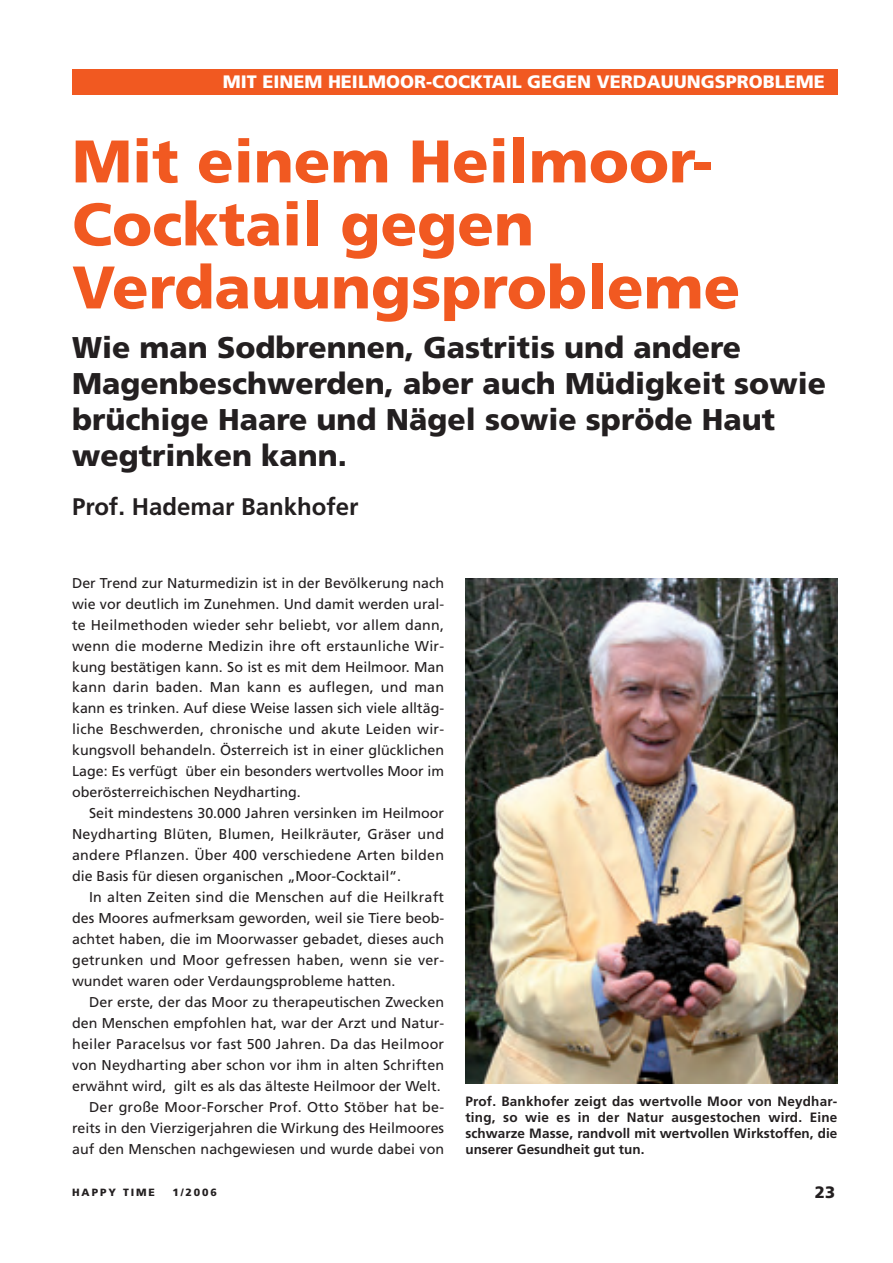
<style>
.page{position:relative;width:893px;height:1263px;background:#fff}
.page>*{position:absolute;margin:0;border:0;box-sizing:border-box;transform-origin:0 0}
.t1{font:900 60px/63px "Frutiger";color:#f15921}
.t2{font:900 30px/36px "Frutiger";color:#231f20}
.t3{font:700 24px "Frutiger";color:#231f20}
.t4{font:900 18px "Frutiger";color:#fff}
.t5{font:900 16.5px "Frutiger";color:#231f20}
.t6{font:14.25px/21px "Frutiger";color:#231f20;text-align:justify}
.t7{font:700 13.5px/16.2px "Frutiger";color:#231f20;text-align:justify}
.t8{font:900 10.5px "Frutiger";letter-spacing:.185em;color:#231f20}
</style>
<div class="page">
<div style="left:72px;top:69px;width:765px;height:26px;background:#f15921"></div>
<img style="left:465px;top:579px;width:372px;height:505px">
<p class="t4" style="left:223px;top:75px;width:603px">MIT EINEM HEILMOOR-COCKTAIL GEGEN VERDAUUNGSPROBLEME</p>
<h1 class="t1" style="left:72px;top:135px;width:670px">Mit einem Heilmoor-<br>Cocktail gegen<br>Verdauungsprobleme</h1>
<h2 class="t2" style="left:72px;top:332px;width:755px">Wie man Sodbrennen, Gastritis und andere Magenbeschwerden, aber auch Müdigkeit sowie brüchige Haare und Nägel sowie spröde Haut wegtrinken kann.</h2>
<h3 class="t3" style="left:72px;top:497px;width:288px">Prof. Hademar Bankhofer</h3>
<p class="t6" style="left:72px;top:573px;width:374px">Der Trend zur Naturmedizin ist in der Bevölkerung nach wie vor deutlich im Zunehmen. Und damit werden ural&shy;te Heilmethoden wieder sehr beliebt, vor allem dann, wenn die moderne Medizin ihre oft erstaunliche Wir&shy;kung bestätigen kann. So ist es mit dem Heilmoor. Man kann darin baden. Man kann es auflegen, und man kann es trinken. Auf diese Weise lassen sich viele alltäg&shy;liche Beschwerden, chronische und akute Leiden wir&shy;kungsvoll behandeln. Österreich ist in einer glücklichen Lage: Es verfügt über ein besonders wertvolles Moor im oberösterreichischen Neydharting.</p>
<p class="t6" style="left:72px;top:804px;width:374px;text-indent:17px">Seit mindestens 30.000 Jahren versinken im Heilmoor Neydharting Blüten, Blumen, Heilkräuter, Gräser und andere Pflanzen. Über 400 verschiedene Arten bilden die Basis für diesen organischen „Moor-Cocktail“.</p>
<p class="t6" style="left:72px;top:888px;width:374px;text-indent:17px">In alten Zeiten sind die Menschen auf die Heilkraft des Moores aufmerksam geworden, weil sie Tiere beob&shy;achtet haben, die im Moorwasser gebadet, dieses auch getrunken und Moor gefressen haben, wenn sie ver&shy;wundet waren oder Verdaungsprobleme hatten.</p>
<p class="t6" style="left:72px;top:992px;width:374px;text-align:right">Der erste, der das Moor zu therapeutischen Zwecken den Menschen empfohlen hat, war der Arzt und Natur&shy;heiler Paracelsus vor fast 500 Jahren. Da das Heilmoor von Neydharting aber schon vor ihm in alten Schriften erwähnt wird, gilt es als das älteste Heilmoor der Welt.<br>Der große Moor-Forscher Prof. Otto Stöber hat be&shy;reits in den Vierzigerjahren die Wirkung des Heilmoores auf den Menschen nachgewiesen und wurde dabei von</p>
<p class="t7" style="left:465px;top:1094px;width:374px">Prof. Bankhofer zeigt das wertvolle Moor von Neydhar&shy;ting, so wie es in der Natur ausgestochen wird. Eine schwarze Masse, randvoll mit wertvollen Wirkstoffen, die unserer Gesundheit gut tun.</p>
<p class="t8" style="left:72px;top:1188px;width:84px">HAPPY TIME</p>
<p class="t8" style="left:172px;top:1188px;width:46px">1/2006</p>
<p class="t5" style="left:815px;top:1185px;width:22px">23</p>
</div>
